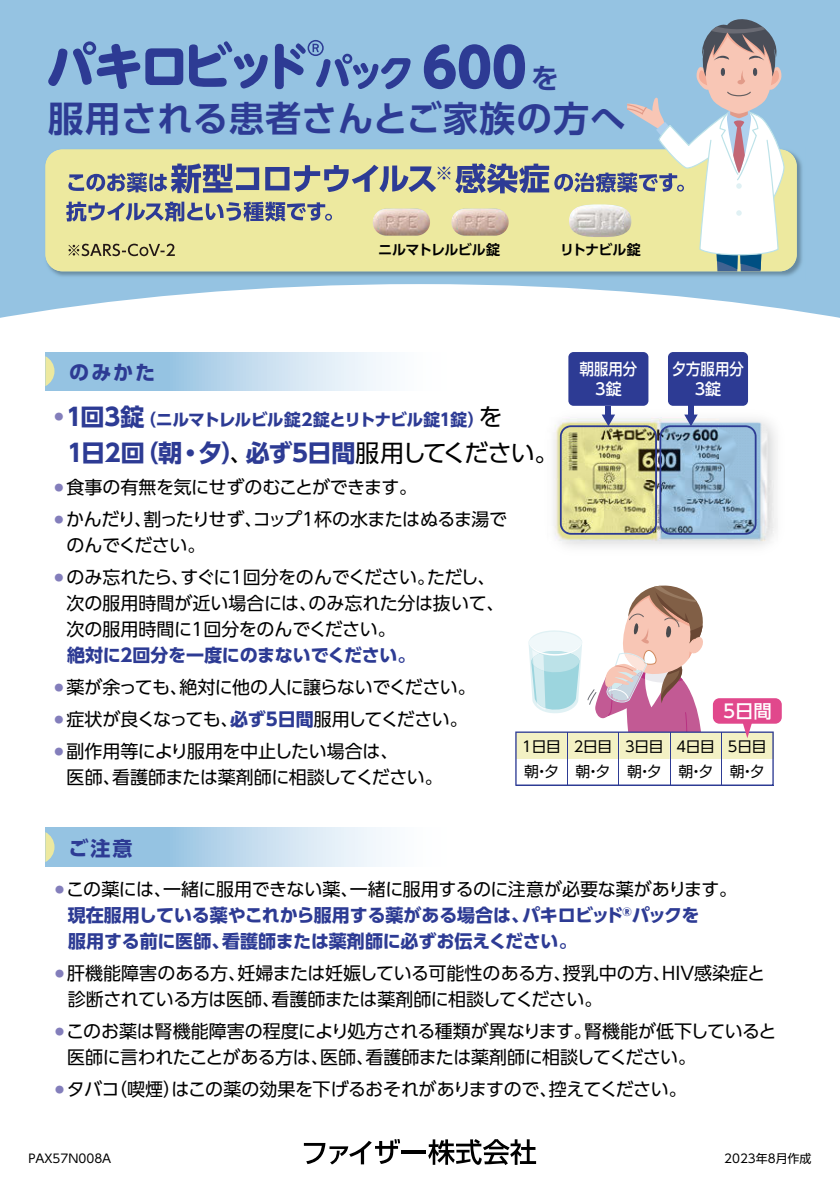
<style>
.page{position:relative;width:840px;height:1191px;background:#fff}
.page>*{position:absolute;margin:0;border:0;box-sizing:border-box;transform-origin:0 0}
.t1{font:700 35.6px "UD Shin Go Pro De";letter-spacing:.015em;color:#2d3b94}
.t2{font:700 28px "UD Shin Go Pro De";color:#2d3b94}
.t3{font:700 24px "UD Shin Go Pro";letter-spacing:-.015em;color:#2d3b94}
.t4{font:700 20px "UD Shin Go Pro";letter-spacing:.1em;color:#2d3b94}
.t5{font:500 18.4px "UD Shin Go Pro";color:#fff}
.t6{font:18px/26px "UD Shin Go Pro";letter-spacing:-.025em;color:#000}
.t7{font:700 18px/26px "UD Shin Go Pro";letter-spacing:-.01em;color:#2d3b94}
.t8{font:18px "UD Shin Go Pro";letter-spacing:-.08em;color:#000}
.t9{font:700 16.8px "UD Shin Go Pro";letter-spacing:-.04em;color:#2d3b94}
.t10{font:500 16px/20px "UD Shin Go Pro";color:#fff;text-align:center;scale:.9 1}
.t11{font:14.6px/25.6px "UD Shin Go Pro";letter-spacing:-.02em;color:#000}
.t12{font:700 14px "UD Shin Go Pro De";letter-spacing:-.05em;color:#000}
.t13{font:12px "UD Shin Go Pro";color:#000}
.s1{font-size:24px}
.s2{font-weight:400;font-size:24px;color:#000}
.s3{font-weight:400;color:#000}
.s4{font-weight:700;color:#2d3b94}
</style>
<div class="page">
<img style="left:565px;top:390px;width:212px;height:157px">
<img style="left:553px;top:417px;width:223px;height:127px">
<svg style="left:0;top:0;width:839px;height:318px;fill:#95c3e2"></svg>
<svg style="left:45px;top:352px;width:703px;height:38px"></svg>
<svg style="left:45px;top:356px;width:9px;height:30px"></svg>
<div style="left:667px;top:352px;width:80px;height:54px;background:#2d3b94;border-radius:5px"></div>
<img style="left:43px;top:147px;width:762px;height:133px">
<div style="left:45px;top:149px;width:751px;height:122px;background:#ede99f"></div>
<img style="left:68px;top:172px;width:79px;height:20px">
<img style="left:149px;top:174px;width:18px;height:17px">
<img style="left:171px;top:163px;width:237px;height:30px">
<img style="left:409px;top:166px;width:27px;height:26px">
<svg style="left:408px;top:166px;width:1px;height:26px"></svg>
<svg style="left:437px;top:166px;width:13px;height:13px"></svg>
<img style="left:455px;top:163px;width:62px;height:30px">
<img style="left:519px;top:164px;width:30px;height:29px">
<img style="left:554px;top:172px;width:68px;height:20px">
<img style="left:66px;top:202px;width:299px;height:20px">
<img style="left:68px;top:244px;width:107px;height:12px">
<svg style="left:45px;top:828px;width:340px;height:38px;background:#b8d6eb"></svg>
<div style="left:568px;top:352px;width:80px;height:54px;background:#2d3b94;border-radius:5px"></div>
<div style="left:605px;top:406px;width:5px;height:10px;background:#2d3b94"></div>
<svg style="left:45px;top:832px;width:9px;height:30px"></svg>
<div style="left:688px;top:400px;width:5px;height:16px;background:#2d3b94"></div>
<img style="left:559px;top:414px;width:197px;height:121px">
<svg style="left:304px;top:1139px;width:96px;height:25px"></svg>
<hr style="left:401px;top:1150px;width:24px;height:3px;background:#000">
<svg style="left:428px;top:1139px;width:108px;height:26px"></svg>
<img style="left:568px;top:204px;width:54px;height:33px">
<img style="left:451px;top:209px;width:57px;height:27px;border-radius:14px">
<img style="left:372px;top:209px;width:58px;height:27px;border-radius:14px">
<svg style="left:48px;top:41px;width:135px;height:48px;background:#6a8bc2"></svg>
<svg style="left:189px;top:41px;width:78px;height:47px;background:#6d8fc4"></svg>
<svg style="left:275px;top:40px;width:135px;height:49px;background:#769bcb"></svg>
<svg style="left:423px;top:44px;width:101px;height:45px;background:#5773b4"></svg>
<svg style="left:622px;top:17px;width:162px;height:254px"></svg>
<div style="left:712px;top:698px;width:69px;height:25px;background:#e1488c;border-radius:7px"></div>
<svg style="left:515px;top:585px;width:258px;height:201px"></svg>
<h2 class="t2" style="left:530px;top:56px;width:29px">を</h2>
<h1 class="t1" style="left:48px;top:89px;width:578px">服用される患者さんとご家族の方へ</h1>
<p class="t4" style="left:69px;top:356px;width:87px">のみかた</p>
<p class="t12" style="left:378px;top:239px;width:123px">ニルマトレルビル錠</p>
<p class="t12" style="left:560px;top:239px;width:82px">リトナビル錠</p>
<p class="t10" style="left:579px;top:359px;width:65px">朝服用分<br>3錠</p>
<p class="t10" style="left:671px;top:359px;width:81px">夕方服用分<br>3錠</p>
<p class="t9" style="left:54px;top:406px;width:449px"><sup>●</sup> <span class="s1">1回3錠</span>（ニルマトレルビル錠2錠とリトナビル錠1錠）<span class="s2">を</span></p>
<h3 class="t3" style="left:67px;top:433px;width:492px">1日2回（朝・夕）<span class="s3">、</span>必ず5日間<span class="s3">服用してください。</span></h3>
<p class="t6" style="left:54px;top:474px;width:364px"><sup>●</sup> 食事の有無を気にせずのむことができます。</p>
<p class="t6" style="left:66px;top:506px;width:442px;text-indent:-12px"><sup>●</sup> かんだり、割ったりせず、コップ1杯の水またはぬるま湯でのんでください。</p>
<p class="t6" style="left:66px;top:564px;width:439px;text-indent:-12px"><sup>●</sup> のみ忘れたら、すぐに1回分をのんでください。ただし、次の服用時間が近い場合には、のみ忘れた分は抜いて、次の服用時間に1回分をのんでください。</p>
<p class="t7" style="left:67px;top:642px;width:350px">絶対に2回分を一度にのまないでください。</p>
<p class="t6" style="left:54px;top:674px;width:423px"><sup>●</sup> 薬が余っても、絶対に他の人に譲らないでください。</p>
<p class="t8" style="left:54px;top:705px;width:415px"><sup>●</sup> 症状が良くなっても、<span class="s4">必ず5日間</span>服用してください。</p>
<p class="t6" style="left:67px;top:738px;width:377px;text-indent:-12px"><sup>●</sup> 副作用等により服用を中止したい場合は、<br>医師、看護師または薬剤師に相談してください。</p>
<p class="t5" style="left:722px;top:696px;width:50px">5日間</p>
<p class="t11" style="left:522px;top:733px;width:40px">1日目朝・夕</p>
<p class="t11" style="left:573px;top:733px;width:40px">2日目朝・夕</p>
<p class="t11" style="left:624px;top:733px;width:40px">3日目朝・夕</p>
<p class="t11" style="left:676px;top:733px;width:40px">4日目朝・夕</p>
<p class="t11" style="left:727px;top:733px;width:40px">5日目朝・夕</p>
<p class="t4" style="left:68px;top:832px;width:65px">ご注意</p>
<p class="t7" style="left:68px;top:876px;width:670px;text-indent:-13px"><sup>●</sup> <span class="s3">この薬には、一緒に服用できない薬、一緒に服用するのに注意が必要な薬があります。</span>現在服用している薬やこれから服用する薬がある場合は、パキロビッド<sup>®</sup>パックを<br>服用する前に医師、看護師または薬剤師に必ずお伝えください。</p>
<p class="t6" style="left:68px;top:960px;width:698px;text-indent:-13px"><sup>●</sup> 肝機能障害のある方、妊婦または妊娠している可能性のある方、授乳中の方、HIV感染症と診断されている方は医師、看護師または薬剤師に相談してください。</p>
<p class="t6" style="left:67px;top:1018px;width:710px;text-indent:-12px"><sup>●</sup> このお薬は腎機能障害の程度により処方される種類が異なります。腎機能が低下していると医師に言われたことがある方は、医師、看護師または薬剤師に相談してください。</p>
<p class="t6" style="left:55px;top:1076px;width:632px"><sup>●</sup> タバコ（喫煙）はこの薬の効果を下げるおそれがありますので、控えてください。</p>
<p class="t13" style="left:28px;top:1148px;width:84px">PAX57N008A</p>
<p class="t13" style="left:723px;top:1148px;width:89px">2023年8月作成</p>
</div>
